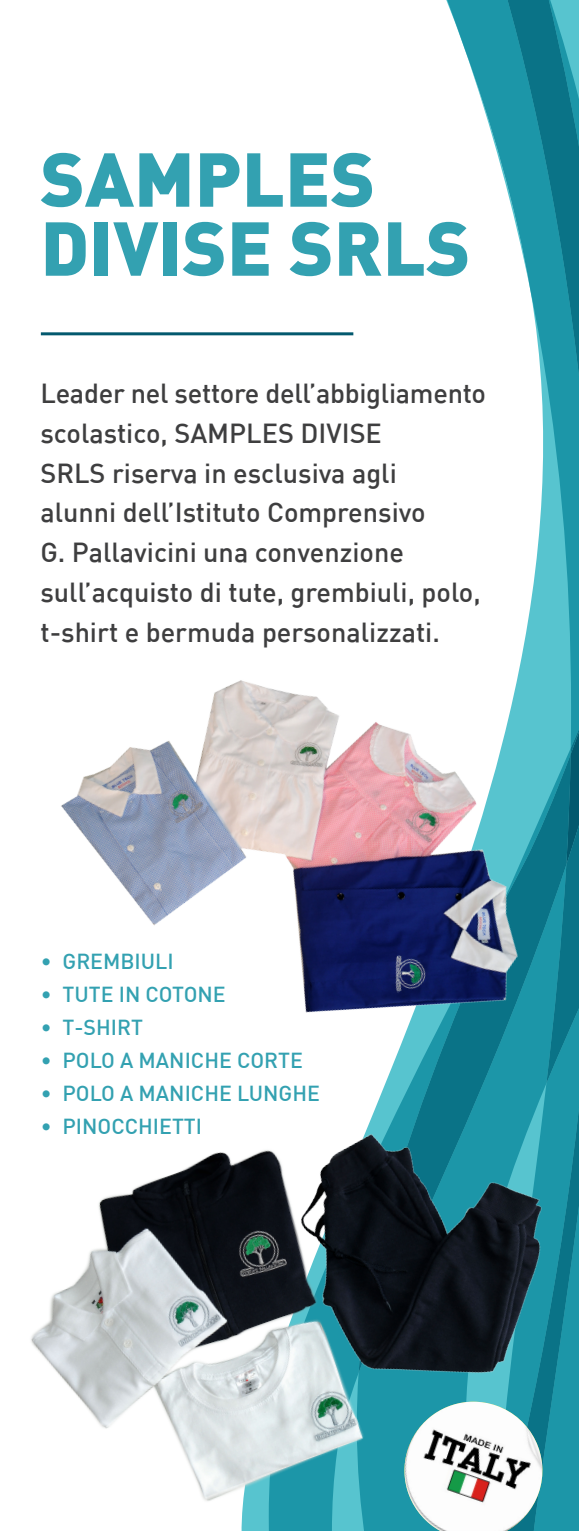
<style>
.page{position:relative;width:579px;height:1531px;background:#fff}
.page>*{position:absolute;margin:0;border:0;box-sizing:border-box;transform-origin:0 0}
.t1{font:900 75px/69px "DIN";color:#33a1b1}
.t2{font:500 27px/39.9px "DIN";color:#3e3e3f}
.t3{font:500 21.3px "DIN";color:#33a1b1}
</style>
<div class="page">
<svg style="left:446px;top:0;width:132px;height:618px"></svg>
<svg style="left:503px;top:0;width:75px;height:498px"></svg>
<img style="left:61px;top:618px;width:517px;height:402px">
<img style="left:31px;top:1020px;width:547px;height:511px">
<hr style="left:41px;top:332px;width:312px;height:3px;background:#03596e">
<svg style="left:395px;top:1113px;width:183px;height:418px;background:#185f6c"></svg>
<img style="left:397px;top:1401px;width:153px;height:130px">
<p class="t1" style="left:40px;top:141px;width:431px">SAMPLES<br>DIVISE SRLS</p>
<p class="t2" style="left:40px;top:372px;width:447px">Leader nel settore dell’abbigliamento scolastico, SAMPLES DIVISE<br>SRLS riserva in esclusiva agli<br>alunni dell’Istituto Comprensivo<br>G. Pallavicini una convenzione sull’acquisto di tute, grembiuli, polo, t-shirt e bermuda personalizzati.</p>
<p class="t3" style="left:41px;top:947px;width:134px">• GREMBIULI</p>
<p class="t3" style="left:41px;top:980px;width:186px">• TUTE IN COTONE</p>
<p class="t3" style="left:41px;top:1013px;width:104px">• T-SHIRT</p>
<p class="t3" style="left:41px;top:1046px;width:263px">• POLO A MANICHE CORTE</p>
<p class="t3" style="left:41px;top:1079px;width:280px">• POLO A MANICHE LUNGHE</p>
<p class="t3" style="left:41px;top:1112px;width:163px">• PINOCCHIETTI</p>
</div>
